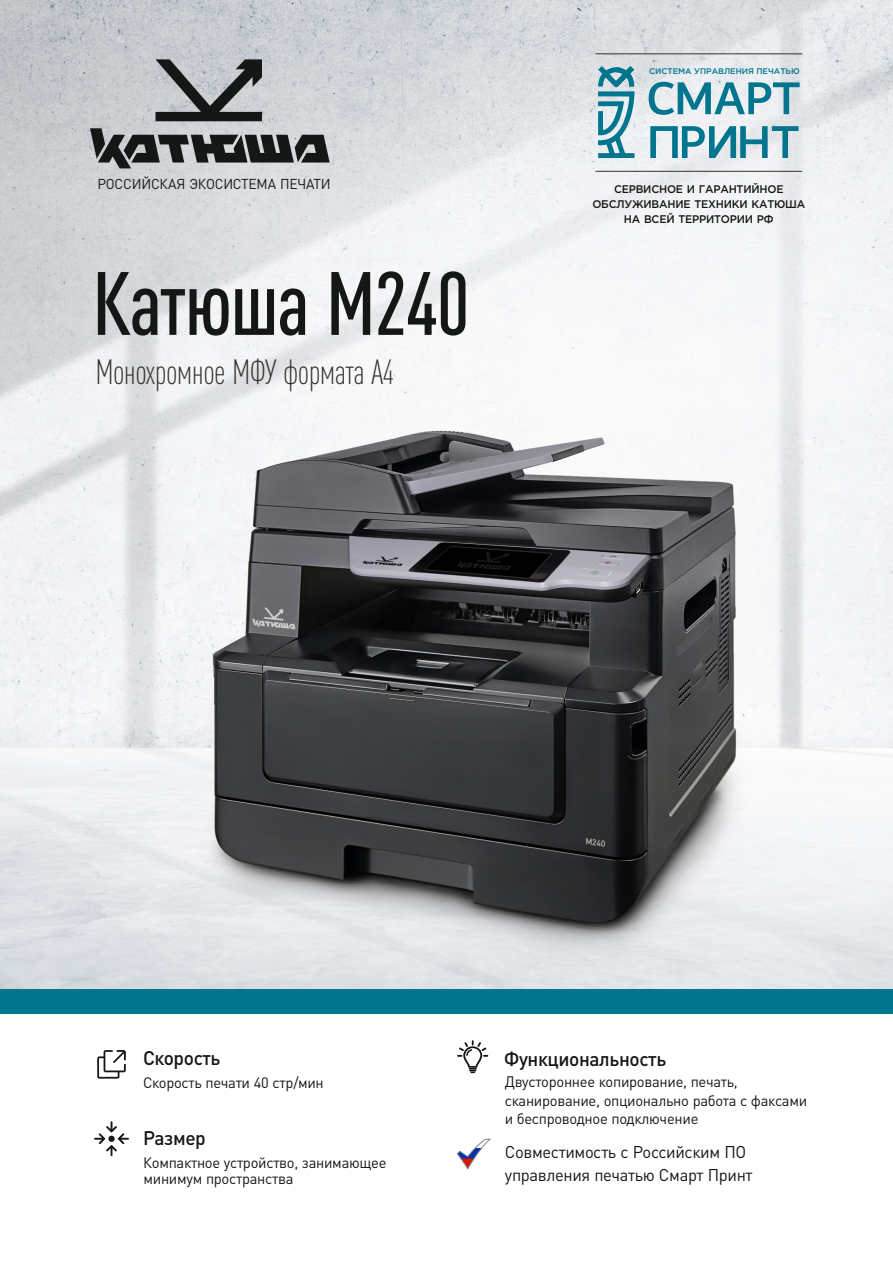
<style>
.page{position:relative;width:893px;height:1263px;background:#fff}
.page>*{position:absolute;margin:0;border:0;box-sizing:border-box;transform-origin:0 0}
.t1{font:500 condensed 88.2px "DIN Pro";letter-spacing:-.02em;color:#151616}
.t2{font:300 condensed 34.5px "DIN Pro";letter-spacing:-.02em;color:#323232}
.t3{font:500 19.5px "DIN Pro";letter-spacing:-.02em;color:#151616}
.t4{font:16.8px/22.2px "DIN Pro";letter-spacing:-.02em;color:#151616}
.t5{font:15px/18.3px "DIN Pro";letter-spacing:-.02em;color:#151616}
.t6{font:14.25px "DIN Pro";letter-spacing:-.015em;color:#151616}
.t7{font:500 11.1px/15.5px "Gotham Pro";letter-spacing:-.02em;color:#151616;text-align:center}
.t8{font:500 8.1px "Gotham Pro";color:#00758d}
</style>
<div class="page">
<img style="left:0;top:0;width:893px;height:989px">
<div style="left:0;top:989px;width:893px;height:24px;background:#00758d"></div>
<hr style="left:595px;top:54px;width:207px;height:1px;background:#323232">
<svg style="left:598px;top:66px;width:37px;height:92px;background:#76b0be"></svg>
<svg style="left:649px;top:82px;width:151px;height:33px;background:#8ebdc8"></svg>
<svg style="left:650px;top:126px;width:148px;height:32px"></svg>
<hr style="left:595px;top:171px;width:207px;height:1px;background:#323232">
<svg style="left:90px;top:128px;width:240px;height:40px;background:#717375"></svg>
<svg style="left:155px;top:59px;width:107px;height:62px;background:#808386"></svg>
<svg style="left:97px;top:1050px;width:29px;height:28px"></svg>
<svg style="left:94px;top:1121px;width:35px;height:35px"></svg>
<svg style="left:457px;top:1040px;width:31px;height:33px"></svg>
<svg style="left:457px;top:1139px;width:33px;height:30px"></svg>
<svg style="left:456px;top:552px;width:56px;height:18px"></svg>
<p class="t6" style="left:97px;top:179px;width:235px">РОССИЙСКАЯ ЭКОСИСТЕМА ПЕЧАТИ</p>
<h1 class="t1" style="left:92px;top:272px;width:379px">Катюша М240</h1>
<h2 class="t2" style="left:95px;top:360px;width:300px">Монохромное МФУ формата A4</h2>
<p class="t8" style="left:649px;top:68px;width:152px">СИСТЕМА УПРАВЛЕНИЯ ПЕЧАТЬЮ</p>
<p class="t7" style="left:592px;top:181px;width:214px">СЕРВИСНОЕ И ГАРАНТИЙНОЕ<br>ОБСЛУЖИВАНИЕ ТЕХНИКИ КАТЮША<br>НА ВСЕЙ ТЕРРИТОРИИ РФ</p>
<h3 class="t3" style="left:143px;top:1051px;width:79px">Скорость</h3>
<p class="t5" style="left:143px;top:1075px;width:182px">Скорость печати 40 стр/мин</p>
<h3 class="t3" style="left:143px;top:1131px;width:64px">Размер</h3>
<p class="t5" style="left:143px;top:1155px;width:245px;line-height:16.6px">Компактное устройство, занимающее минимум пространства</p>
<h3 class="t3" style="left:504px;top:1052px;width:164px">Функциональность</h3>
<p class="t5" style="left:505px;top:1074px;width:304px">Двустороннее копирование, печать, сканирование, опционально работа с факсами и беспроводное подключение</p>
<p class="t4" style="left:505px;top:1143px;width:249px">Совместимость с Российским ПО управления печатью Смарт Принт</p>
</div>
